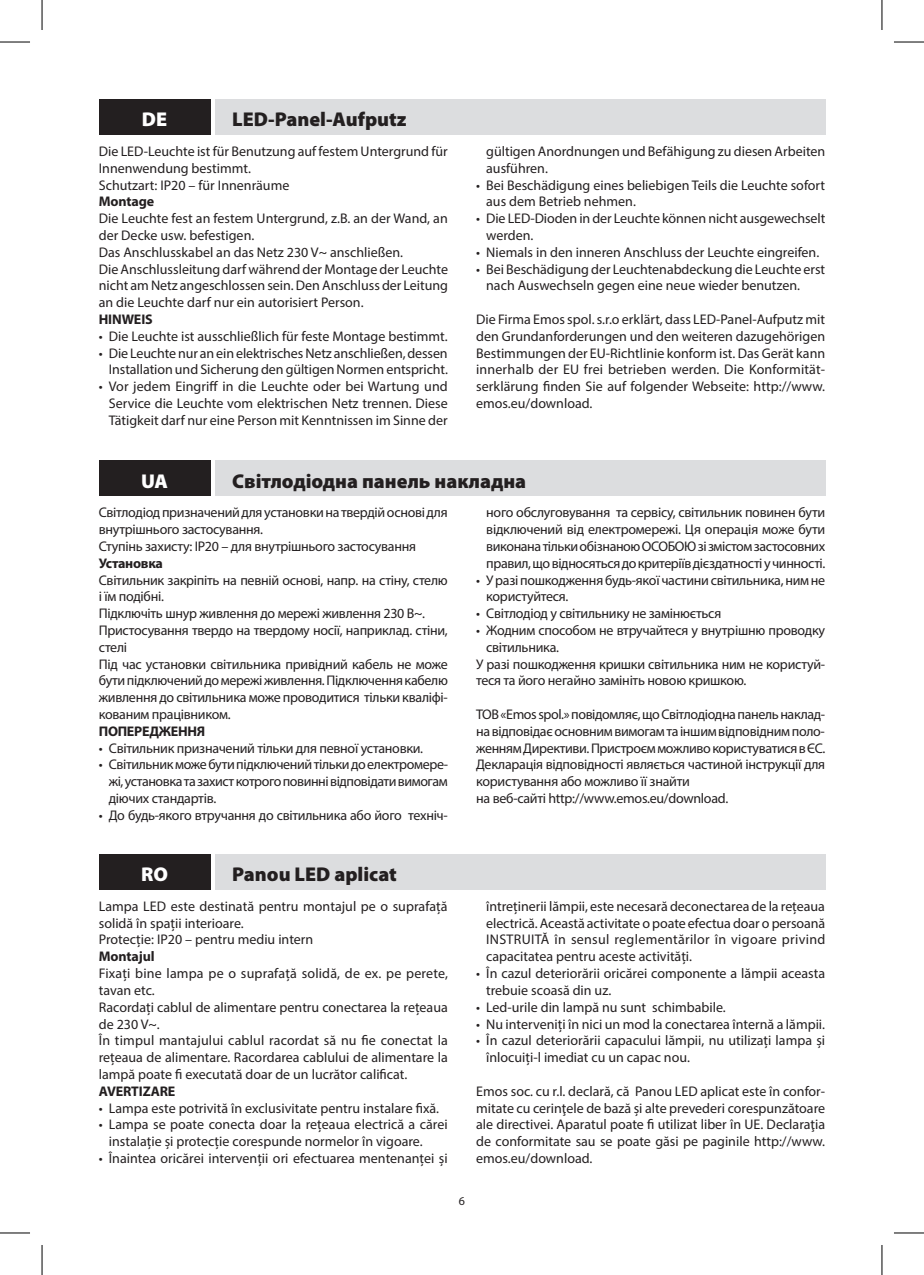
<style>
.page{position:relative;width:924px;height:1275px;background:#fff}
.page>*{position:absolute;margin:0;border:0;box-sizing:border-box;transform-origin:0 0}
.t1{font:900 20px "Myriad Pro";color:#231f20}
.t2{font:900 20px "Myriad Pro";color:#fff}
.t3{font:14px/16.8px "Myriad Pro";letter-spacing:-.005em;color:#231f20}
.t4{font:14px/16.8px "Myriad Pro";letter-spacing:-.025em;color:#231f20}
.t5{font:700 14px "Myriad Pro";letter-spacing:-.01em;color:#231f20}
.t6{font:12px "Myriad Pro";color:#231f20}
</style>
<div class="page">
<div style="left:99px;top:853px;width:111px;height:36px;background:#231f20"></div>
<div style="left:215px;top:853px;width:609px;height:36px;background:#dcdddf"></div>
<div style="left:99px;top:460px;width:111px;height:36px;background:#231f20"></div>
<div style="left:215px;top:460px;width:609px;height:36px;background:#dcdddf"></div>
<div style="left:99px;top:99px;width:111px;height:36px;background:#231f20"></div>
<div style="left:215px;top:99px;width:609px;height:36px;background:#dcdddf"></div>
<hr style="left:0;top:42px;width:30px;height:1px;background:#000">
<hr style="left:893px;top:42px;width:30px;height:1px;background:#000">
<hr style="left:0;top:1232px;width:30px;height:1px;background:#000">
<hr style="left:893px;top:1232px;width:30px;height:1px;background:#000">
<hr style="left:42px;top:0;width:1px;height:30px;background:#000">
<hr style="left:42px;top:1245px;width:1px;height:30px;background:#000">
<hr style="left:881px;top:0;width:1px;height:30px;background:#000">
<hr style="left:881px;top:1245px;width:1px;height:30px;background:#000">
<h1 class="t2" style="left:142px;top:106px;width:27px">DE</h1>
<h1 class="t1" style="left:232px;top:106px;width:176px">LED-Panel-Aufputz</h1>
<p class="t3" style="left:99px;top:143px;width:350px">Die LED-Leuchte ist für Benutzung auf festem Untergrund für<br>Innenwendung bestimmt.<br>Schutzart: IP20 – für Innenräume</p>
<p class="t5" style="left:99px;top:193px;width:57px">Montage</p>
<p class="t3" style="left:99px;top:210px;width:350px">Die Leuchte fest an festem Untergrund, z.B. an der Wand, an der Decke usw. befestigen.<br>Das Anschlusskabel an das Netz 230 V~ anschließen.<br>Die Anschlussleitung darf während der Montage der Leuchte nicht am Netz angeschlossen sein. Den Anschluss der Leitung an die Leuchte darf nur ein autorisiert Person.</p>
<p class="t5" style="left:99px;top:310px;width:55px">HINWEIS</p>
<p class="t3" style="left:99px;top:327px;width:350px">• Die Leuchte ist ausschließlich für feste Montage bestimmt.</p>
<p class="t3" style="left:99px;top:344px;width:350px;text-align:right">• Die Leuchte nur an ein elektrisches Netz anschließen, dessen<br>Installation und Sicherung den gültigen Normen entspricht.</p>
<p class="t3" style="left:109px;top:378px;width:340px;text-align:justify;text-indent:-10px">• Vor jedem Eingriff in die Leuchte oder bei Wartung und Service die Leuchte vom elektrischen Netz trennen. Diese Tätigkeit darf nur eine Person mit Kenntnissen im Sinne der</p>
<p class="t3" style="left:486px;top:143px;width:340px">gültigen Anordnungen und Befähigung zu diesen Arbeiten ausführen.</p>
<p class="t3" style="left:486px;top:176px;width:340px;text-indent:-10px">• Bei Beschädigung eines beliebigen Teils die Leuchte sofort aus dem Betrieb nehmen.</p>
<p class="t3" style="left:486px;top:210px;width:340px;text-indent:-10px">• Die LED-Dioden in der Leuchte können nicht ausgewechselt werden.</p>
<p class="t3" style="left:476px;top:243px;width:344px">• Niemals in den inneren Anschluss der Leuchte eingreifen.</p>
<p class="t3" style="left:486px;top:260px;width:340px;text-indent:-10px">• Bei Beschädigung der Leuchtenabdeckung die Leuchte erst nach Auswechseln gegen eine neue wieder benutzen.</p>
<p class="t3" style="left:476px;top:311px;width:350px;text-align:justify">Die Firma Emos spol. s.r.o erklärt, dass LED-Panel-Aufputz mit den Grundanforderungen und den weiteren dazugehörigen Bestimmungen der EU-Richtlinie konform ist. Das Gerät kann innerhalb der EU frei betrieben werden. Die Konformität&shy;serklärung finden Sie auf folgender Webseite: http://www. emos.eu/download.</p>
<h1 class="t2" style="left:141px;top:467px;width:28px">UA</h1>
<h1 class="t1" style="left:232px;top:467px;width:295px">Світлодіодна панель накладна</h1>
<p class="t3" style="left:99px;top:504px;width:350px">Світлодіод призначений для установки на твердій основі для внутрішнього застосування.<br>Ступінь захисту: IP20 – для внутрішнього застосування</p>
<p class="t5" style="left:99px;top:554px;width:66px">Установка</p>
<p class="t3" style="left:99px;top:571px;width:350px">Світильник закріпіть на певній основі, напр. на стіну, стелю і їм подібні.<br>Підключіть шнур живлення до мережі живлення 230 В~.<br>Пристосування твердо на твердому носії, наприклад. стіни, стелі<br>Під час установки світильника привідний кабель не може бути підключений до мережі живлення. Підключення кабелю живлення до світильника може проводитися тільки кваліфі&shy;кованим працівником.</p>
<p class="t5" style="left:99px;top:722px;width:108px">ПОПЕРЕДЖЕННЯ</p>
<p class="t3" style="left:99px;top:739px;width:326px">• Світильник призначений тільки для певної установки.</p>
<p class="t3" style="left:109px;top:756px;width:340px;text-align:justify;text-indent:-10px">• Світильник може бути підключений тільки до електромере&shy;жі, установка та захист котрого повинні відповідати вимогам діючих стандартів.</p>
<p class="t3" style="left:99px;top:806px;width:350px">• До будь-якого втручання до світильника або його техніч-</p>
<p class="t3" style="left:486px;top:504px;width:340px;text-align:justify">ного обслуговування та сервісу, світильник повинен бути відключений від електромережі. Ця операція може бути виконана тільки обізнаною ОСОБОЮ зі змістом застосовних правил, що відносяться до критеріїв дієздатності у чинності.</p>
<p class="t3" style="left:486px;top:571px;width:340px;text-indent:-10px">• У разі пошкодження будь-якої частини світильника, ним не користуйтеся.</p>
<p class="t3" style="left:476px;top:605px;width:246px">• Світлодіод у світильнику не замінюється</p>
<p class="t3" style="left:476px;top:621px;width:350px">• Жодним способом не втручайтеся у внутрішню проводку</p>
<p class="t3" style="left:486px;top:638px;width:74px">світильника.</p>
<p class="t3" style="left:476px;top:655px;width:350px">У разі пошкодження кришки світильника ним не користуй-</p>
<p class="t3" style="left:476px;top:672px;width:272px">теся та його негайно замініть новою кришкою.</p>
<p class="t4" style="left:476px;top:705px;width:350px">ТОВ «Emos spol.» повідомляє, що Світлодіодна панель наклад&shy;на відповідає основним вимогам та іншим відповідним поло&shy;женням Директиви. Пристроєм можливо користуватися в ЄС.<br>Декларація відповідності являється частиной інструкції для користування або можливо її знайти<br>на веб-сайті http://www.emos.eu/download.</p>
<h1 class="t2" style="left:141px;top:861px;width:28px">RO</h1>
<h1 class="t1" style="left:232px;top:861px;width:166px">Panou LED aplicat</h1>
<p class="t3" style="left:99px;top:897px;width:350px">Lampa LED este destinată pentru montajul pe o suprafață solidă în spații interioare.<br>Protecție: IP20 – pentru mediu intern</p>
<p class="t5" style="left:99px;top:947px;width:57px">Montajul</p>
<p class="t3" style="left:99px;top:964px;width:350px">Fixați bine lampa pe o suprafață solidă, de ex. pe perete, tavan etc.<br>Racordați cablul de alimentare pentru conectarea la rețeaua de 230 V~.<br>În timpul mantajului cablul racordat să nu fie conectat la rețeaua de alimentare. Racordarea cablului de alimentare la lampă poate fi executată doar de un lucrător calificat.</p>
<p class="t5" style="left:99px;top:1082px;width:78px">AVERTIZARE</p>
<p class="t3" style="left:99px;top:1099px;width:342px">• Lampa este potrivită în exclusivitate pentru instalare fixă.</p>
<p class="t3" style="left:109px;top:1116px;width:340px;text-indent:-10px">• Lampa se poate conecta doar la rețeaua electrică a cărei instalație și protecție corespunde normelor în vigoare.</p>
<p class="t3" style="left:99px;top:1149px;width:350px">• Înaintea oricărei intervenții ori efectuarea mentenanței și</p>
<p class="t3" style="left:486px;top:897px;width:340px;text-align:justify">întreținerii lămpii, este necesară deconectarea de la rețeaua electrică. Această activitate o poate efectua doar o persoană INSTRUITĂ în sensul reglementărilor în vigoare privind capacitatea pentru aceste activități.</p>
<p class="t3" style="left:486px;top:964px;width:340px;text-indent:-10px">• În cazul deteriorării oricărei componente a lămpii aceasta trebuie scoasă din uz.</p>
<p class="t3" style="left:476px;top:998px;width:251px">• Led-urile din lampă nu sunt schimbabile.</p>
<p class="t3" style="left:476px;top:1015px;width:350px">• Nu interveniți în nici un mod la conectarea înternă a lămpii.</p>
<p class="t3" style="left:486px;top:1032px;width:340px;text-indent:-10px">• În cazul deteriorării capacului lămpii, nu utilizați lampa și înlocuiți-l imediat cu un capac nou.</p>
<p class="t3" style="left:476px;top:1082px;width:350px;text-align:justify">Emos soc. cu r.l. declară, că Panou LED aplicat este în confor&shy;mitate cu cerinţele de bază şi alte prevederi corespunzătoare ale directivei. Aparatul poate fi utilizat liber în UE. Declaraţia de conformitate sau se poate găsi pe paginile http://www. emos.eu/download.</p>
<p class="t6" style="left:458px;top:1193px;width:8px">6</p>
</div>
